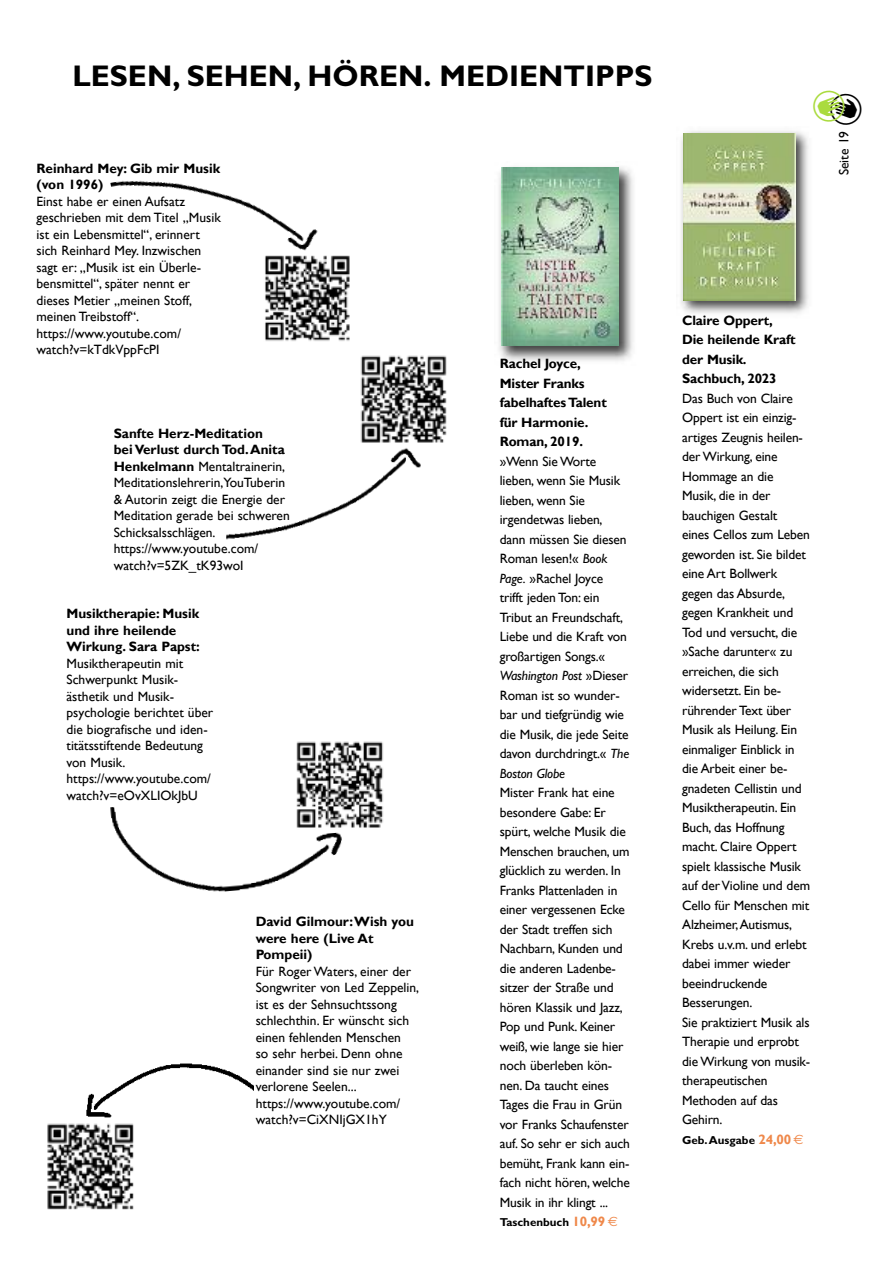
<style>
.page{position:relative;width:893px;height:1263px;background:#fff}
.page>*{position:absolute;margin:0;border:0;box-sizing:border-box;transform-origin:0 0}
.t1{font:700 30px "Gill Sans";color:#000}
.t2{font:13.5px/19.5px "Gill Sans";letter-spacing:-.01em;color:#000}
.t3{font:700 13.5px/19.5px "Gill Sans";letter-spacing:-.01em;color:#000}
.t4{font:700 11.55px "Gill Sans";color:#000}
.s1{font-weight:700}
.s2{font-style:italic}
.s3{font-size:13.5px;color:#ef884a}
.s4{font-family:"Euro Sans";font-weight:400;font-size:13.5px;color:#ef884a}
</style>
<div class="page">
<img style="left:499px;top:167px;width:134px;height:194px">
<img style="left:501px;top:168px;width:117px;height:178px">
<img style="left:681px;top:131px;width:128px;height:183px">
<img style="left:683px;top:133px;width:112px;height:167px">
<img style="left:110px;top:180px;width:208px;height:71px">
<img style="left:226px;top:448px;width:195px;height:92px">
<img style="left:110px;top:807px;width:232px;height:85px">
<img style="left:86px;top:1063px;width:167px;height:55px">
<img style="left:265px;top:255px;width:85px;height:86px">
<img style="left:295px;top:741px;width:88px;height:91px">
<img style="left:47px;top:1123px;width:87px;height:87px">
<img style="left:360px;top:355px;width:87px;height:88px">
<h1 class="t1" style="left:72px;top:65px;width:582px">LESEN, SEHEN, HÖREN. MEDIENTIPPS</h1>
<p class="t3" style="left:37px;top:160px;width:185px;line-height:16.5px">Reinhard Mey: Gib mir Musik (von 1996)</p>
<p class="t2" style="left:37px;top:193px;width:186px;line-height:16.5px">Einst habe er einen Aufsatz geschrieben mit dem Titel „Musik ist ein Lebensmittel“, erinnert sich Reinhard Mey. Inzwischen sagt er: „Musik ist ein Überle&shy;bensmittel“, später nennt er dieses Metier „meinen Stoff, meinen Treibstoff“. https://www.youtube.com/ watch?v=kTdkVppFcPI</p>
<p class="t2" style="left:114px;top:425px;width:178px;line-height:16.5px"><span class="s1">Sanfte Herz-Meditation<br>bei Verlust durch Tod.Anita<br>Henkelmann</span> Mentaltrainerin,<br>Meditationslehrerin,YouTuberin &amp; Autorin zeigt die Energie der<br>Meditation gerade bei schweren<br>Schicksalsschlägen. https://www.youtube.com/ watch?v=5ZK_tK93woI</p>
<p class="t3" style="left:67px;top:605px;width:135px;line-height:16.5px">Musiktherapie: Musik und ihre heilende<br>Wirkung. Sara Papst:</p>
<p class="t2" style="left:67px;top:655px;width:148px;line-height:16.5px">Musiktherapeutin mit<br>Schwerpunkt Musik&shy;ästhetik und Musik&shy;psychologie berichtet über die biografische und iden&shy;titätsstiftende Bedeutung von Musik. https://www.youtube.com/ watch?v=eOvXLIOkJbU</p>
<p class="t3" style="left:256px;top:913px;width:160px;line-height:16.5px">David Gilmour:Wish you were here (Live At<br>Pompeii)</p>
<p class="t2" style="left:256px;top:963px;width:165px;line-height:16.5px">Für Roger Waters, einer der<br>Songwriter von Led Zeppelin, ist es der Sehnsuchtssong schlechthin. Er wünscht sich einen fehlenden Menschen<br>so sehr herbei. Denn ohne einander sind sie nur zwei verlorene Seelen... https://www.youtube.com/ watch?v=CiXNIjGX1hY</p>
<p class="t3" style="left:500px;top:354px;width:109px">Rachel Joyce,<br>Mister Franks fabelhaftesTalent für Harmonie.<br>Roman, 2019.</p>
<p class="t2" style="left:500px;top:451px;width:131px">»Wenn Sie Worte lieben, wenn Sie Musik lieben, wenn Sie irgendetwas lieben, dann müssen Sie diesen<br>Roman lesen!« <span class="s2">Book<br>Page.</span> »Rachel Joyce trifft jeden Ton: ein<br>Tribut an Freundschaft,<br>Liebe und die Kraft von großartigen Songs.«<br><span class="s2">Washington Post</span> »Dieser<br>Roman ist so wunder&shy;bar und tiefgründig wie die Musik, die jede Seite davon durchdringt.« <span class="s2">The<br>Boston Globe</span></p>
<p class="t2" style="left:500px;top:783px;width:132px">Mister Frank hat eine besondere Gabe: Er spürt, welche Musik die<br>Menschen brauchen, um glücklich zu werden. In<br>Franks Plattenladen in einer vergessenen Ecke der Stadt treffen sich<br>Nachbarn, Kunden und die anderen Ladenbe&shy;sitzer der Straße und hören Klassik und Jazz,<br>Pop und Punk. Keiner weiß, wie lange sie hier noch überleben kön&shy;nen. Da taucht eines<br>Tages die Frau in Grün vor Franks Schaufenster auf. So sehr er sich auch bemüht, Frank kann ein&shy;fach nicht hören, welche<br>Musik in ihr klingt ...</p>
<p class="t4" style="left:500px;top:1218px;width:120px">Taschenbuch <span class="s3">10,99</span> <span class="s4">€</span></p>
<p class="t2" style="left:834px;top:175px;width:46px;rotate:-90deg">Seite 19</p>
<p class="t3" style="left:682px;top:310px;width:115px">Claire Oppert,<br>Die heilende Kraft der Musik.<br>Sachbuch, 2023</p>
<p class="t2" style="left:682px;top:388px;width:130px">Das Buch von Claire<br>Oppert ist ein einzig&shy;artiges Zeugnis heilen&shy;der Wirkung, eine<br>Hommage an die<br>Musik, die in der bauchigen Gestalt<br>eines Cellos zum Leben geworden ist. Sie bildet eine Art Bollwerk gegen das Absurde, gegen Krankheit und<br>Tod und versucht, die »Sache darunter« zu erreichen, die sich widersetzt. Ein be&shy;rührender Text über<br>Musik als Heilung. Ein einmaliger Einblick in die Arbeit einer be&shy;gnadeten Cellistin und<br>Musiktherapeutin. Ein<br>Buch, das Hoffnung macht. Claire Oppert spielt klassische Musik auf derVioline und dem<br>Cello für Menschen mit<br>Alzheimer,Autismus,<br>Krebs u.v.m. und erlebt dabei immer wieder beeindruckende<br>Besserungen.<br>Sie praktiziert Musik als<br>Therapie und erprobt die Wirkung von musik&shy;therapeutischen<br>Methoden auf das<br>Gehirn.</p>
<p class="t4" style="left:682px;top:1135px;width:123px">Geb.Ausgabe <span class="s3">24,00</span> <span class="s4">€</span></p>
</div>
